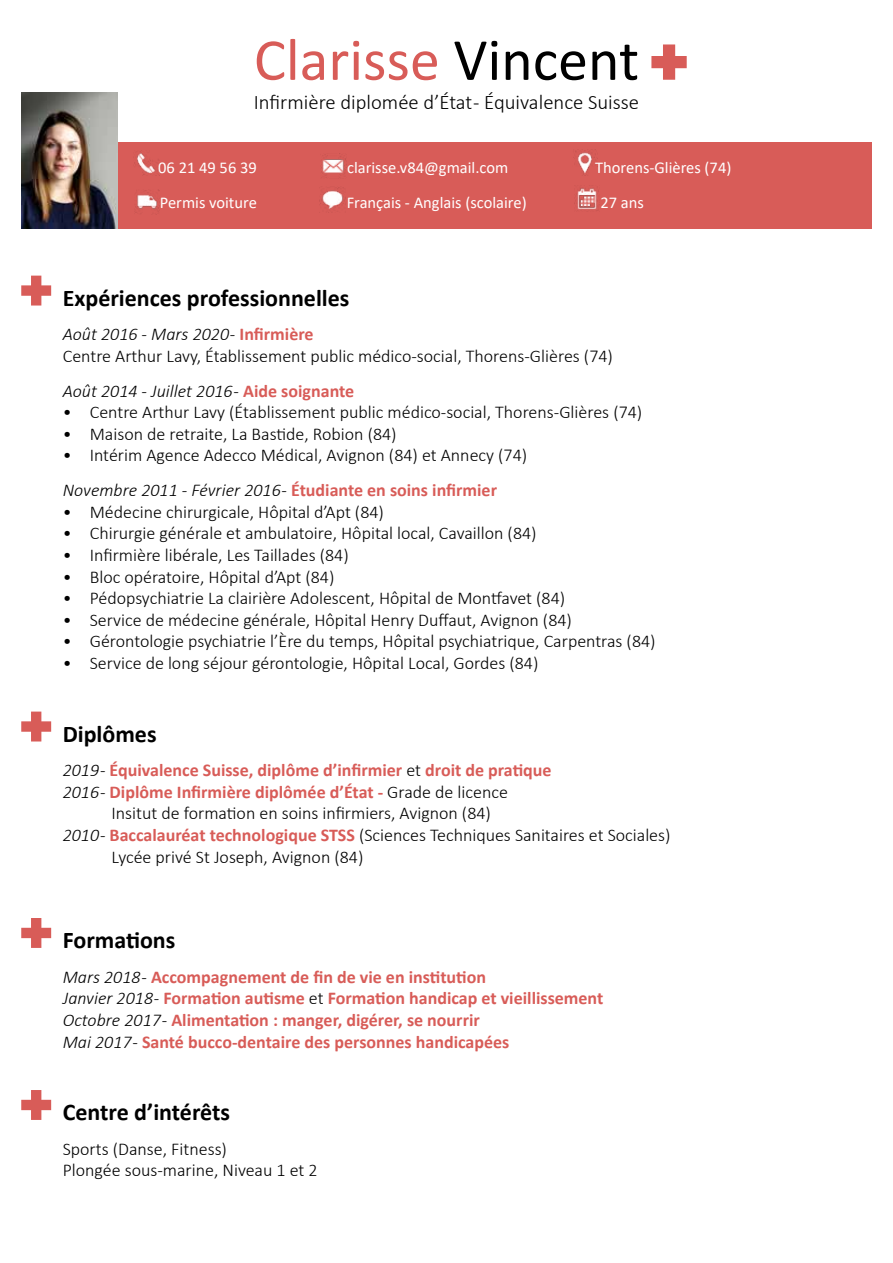
<style>
.page{position:relative;width:893px;height:1263px;background:#fff}
.page>*{position:absolute;margin:0;border:0;box-sizing:border-box;transform-origin:0 0}
.t1{font:60px "Calibri";color:#d85c58}
.t2{font:700 24px "Calibri";color:#000}
.t3{font:300 20.7px "Calibri";color:#000}
.t4{font:300 18px/21.6px "Calibri";color:#000}
.t5{font:700 18px/21.6px "Calibri";color:#d85c58}
.t6{font:italic 300 18px "Calibri";color:#000}
.t7{font:16.5px "Calibri";color:#fff}
.s1{color:#000}
.s2{font-style:italic}
.s3{font-weight:700;color:#d85c58}
.s4{font-style:normal}
.s5{font-weight:700;font-style:normal;color:#d85c58}
.s6{font-weight:300;font-style:italic;color:#000}
.s7{font-weight:300;color:#000}
</style>
<div class="page">
<div style="left:21px;top:142px;width:851px;height:86px;background:#d85c58"></div>
<svg style="left:21px;top:276px;width:30px;height:29px"></svg>
<svg style="left:21px;top:711px;width:30px;height:30px"></svg>
<svg style="left:21px;top:918px;width:30px;height:30px"></svg>
<svg style="left:21px;top:1090px;width:30px;height:30px"></svg>
<img style="left:574px;top:188px;width:26px;height:23px">
<img style="left:135px;top:189px;width:25px;height:26px">
<img style="left:320px;top:187px;width:25px;height:22px">
<img style="left:321px;top:153px;width:25px;height:25px">
<img style="left:573px;top:150px;width:23px;height:25px">
<img style="left:134px;top:150px;width:25px;height:26px">
<svg style="left:651px;top:44px;width:36px;height:36px"></svg>
<img style="left:21px;top:93px;width:96px;height:135px">
<h1 class="t1" style="left:254px;top:18px;width:387px">Clarisse <span class="s1">Vincent</span></h1>
<p class="t3" style="left:254px;top:89px;width:387px">Infirmière diplomée d’État - Équivalence Suisse</p>
<p class="t7" style="left:158px;top:156px;width:100px">06 21 49 56 39</p>
<p class="t7" style="left:347px;top:156px;width:163px">clarisse.v84@gmail.com</p>
<p class="t7" style="left:595px;top:156px;width:138px">Thorens-Glières (74)</p>
<p class="t7" style="left:160px;top:191px;width:99px">Permis voiture</p>
<p class="t7" style="left:347px;top:191px;width:181px">Français - Anglais (scolaire)</p>
<p class="t7" style="left:600px;top:191px;width:45px">27 ans</p>
<h2 class="t2" style="left:63px;top:281px;width:288px">Expériences professionnelles</h2>
<p class="t4" style="left:63px;top:323px;width:552px"><span class="s2">Août 2016 - Mars 2020</span> - <span class="s3">Infirmière<br></span>Centre Arthur Lavy, Établissement public médico-social, Thorens-Glières (74)</p>
<p class="t6" style="left:63px;top:379px;width:293px">Août 2014 - Juillet 2016 <span class="s4">-</span> <span class="s5">Aide soignante</span></p>
<p class="t4" style="left:63px;top:401px;width:581px">• Centre Arthur Lavy (Établissement public médico-social, Thorens-Glières (74)</p>
<p class="t4" style="left:63px;top:423px;width:335px">• Maison de retraite, La Bastide, Robion (84)</p>
<p class="t4" style="left:63px;top:438px;width:466px;line-height:34.8px">• Intérim Agence Adecco Médical, Avignon (84) et Annecy (74)<br><span class="s2">Novembre 2011 - Février 2016</span> - <span class="s3">Étudiante en soins infirmier</span></p>
<p class="t4" style="left:63px;top:501px;width:323px">• Médecine chirurgicale, Hôpital d’Apt (84)</p>
<p class="t4" style="left:63px;top:522px;width:475px">• Chirurgie générale et ambulatoire, Hôpital local, Cavaillon (84)</p>
<p class="t4" style="left:63px;top:544px;width:287px">• Infirmière libérale, Les Taillades (84)</p>
<p class="t4" style="left:63px;top:566px;width:273px">• Bloc opératoire, Hôpital d’Apt (84)</p>
<p class="t4" style="left:63px;top:587px;width:504px">• Pédopsychiatrie La clairière Adolescent, Hôpital de Montfavet (84)</p>
<p class="t4" style="left:63px;top:609px;width:511px">• Service de médecine générale, Hôpital Henry Duffaut, Avignon (84)</p>
<p class="t4" style="left:63px;top:630px;width:594px">• Gérontologie psychiatrie l’Ère du temps, Hôpital psychiatrique, Carpentras (84)</p>
<p class="t4" style="left:63px;top:652px;width:477px">• Service de long séjour gérontologie, Hôpital Local, Gordes (84)</p>
<h2 class="t2" style="left:63px;top:716px;width:95px">Diplômes</h2>
<p class="t5" style="left:63px;top:759px;width:490px"><span class="s6">2019</span> <span class="s7">-</span> Équivalence Suisse, diplôme d’infirmier <span class="s7">et</span> droit de pratique</p>
<p class="t5" style="left:63px;top:781px;width:447px"><span class="s6">2016</span> <span class="s7">-</span> Diplôme Infirmière diplômée d’État - <span class="s7">Grade de licence</span></p>
<p class="t4" style="left:112px;top:802px;width:381px">Insitut de formation en soins infirmiers, Avignon (84)</p>
<p class="t4" style="left:63px;top:824px;width:609px"><span class="s2">2010</span> - <span class="s3">Baccalauréat technologique STSS</span> (Sciences Techniques Sanitaires et Sociales)</p>
<p class="t4" style="left:112px;top:846px;width:253px">Lycée privé St Joseph, Avignon (84)</p>
<h2 class="t2" style="left:63px;top:923px;width:114px">Formations</h2>
<p class="t5" style="left:63px;top:966px;width:542px"><span class="s6">Mars 2018</span> <span class="s7">-</span> Accompagnement de fin de vie en institution<br><span class="s6">Janvier 2018</span> <span class="s7">-</span> Formation autisme <span class="s7">et</span> Formation handicap et vieillissement <span class="s6">Octobre 2017</span> <span class="s7">-</span> Alimentation : manger, digérer, se nourrir<br><span class="s6">Mai 2017</span> <span class="s7">-</span> Santé bucco-dentaire des personnes handicapées</p>
<h2 class="t2" style="left:63px;top:1095px;width:169px">Centre d’intérêts</h2>
<p class="t4" style="left:63px;top:1138px;width:256px">Sports (Danse, Fitness)<br>Plongée sous-marine, Niveau 1 et 2</p>
</div>
